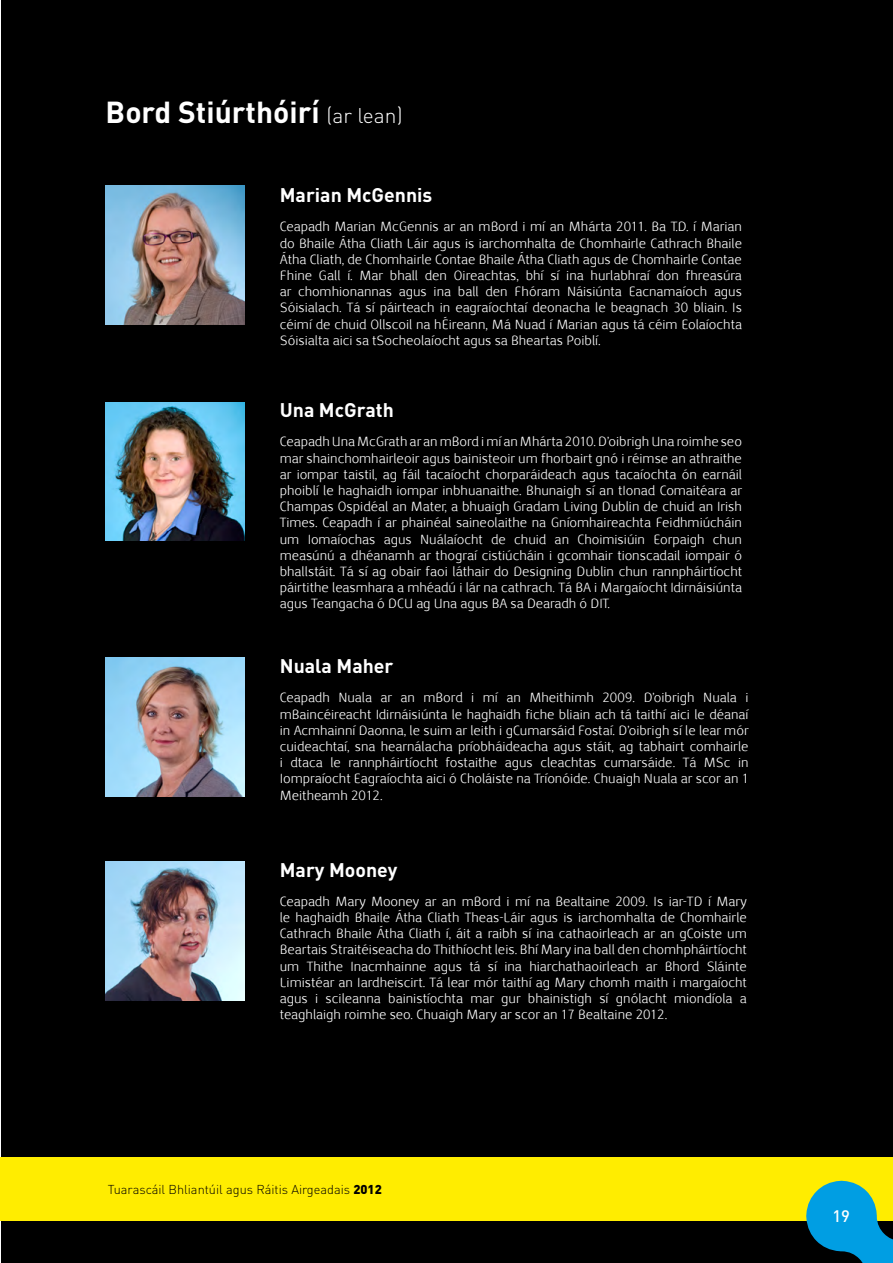
<style>
.page{position:relative;width:893px;height:1263px;background:#fff}
.page>*{position:absolute;margin:0;border:0;box-sizing:border-box;transform-origin:0 0}
.t1{font:700 30px "DIN";color:#fff}
.t2{font:700 19.5px "DIN";color:#fff}
.t3{font:500 16.5px "DIN";color:#fff}
.t4{font:13.5px/16.2px "Nexus Sans";color:#fff;text-align:justify}
.t5{font:300 12.75px "DIN";color:#000}
.s1{font-weight:300;font-size:21px}
.s2{font-weight:900}
</style>
<div class="page">
<div style="left:1px;top:0;width:892px;height:1263px;background:#000"></div>
<div style="left:0;top:1157px;width:893px;height:63px;background:#ffed00"></div>
<svg style="left:806px;top:1181px;width:87px;height:82px"></svg>
<img style="left:106px;top:402px;width:138px;height:139px">
<img style="left:106px;top:185px;width:138px;height:139px">
<img style="left:106px;top:657px;width:138px;height:139px">
<img style="left:106px;top:862px;width:138px;height:139px">
<h1 class="t1" style="left:106px;top:93px;width:299px">Bord Stiúrthóirí <span class="s1">(ar lean)</span></h1>
<h2 class="t2" style="left:280px;top:183px;width:154px">Marian McGennis</h2>
<p class="t4" style="left:280px;top:219px;width:464px">Ceapadh Marian McGennis ar an mBord i mí an Mhárta 2011. Ba T.D. í Marian do Bhaile Átha Cliath Láir agus is iarchomhalta de Chomhairle Cathrach Bhaile Átha Cliath, de Chomhairle Contae Bhaile Átha Cliath agus de Chomhairle Contae Fhine Gall í. Mar bhall den Oireachtas, bhí sí ina hurlabhraí don fhreasúra ar chomhionannas agus ina ball den Fhóram Náisiúnta Eacnamaíoch agus Sóisialach. Tá sí páirteach in eagraíochtaí deonacha le beagnach 30 bliain. Is céimí de chuid Ollscoil na hÉireann, Má Nuad í Marian agus tá céim Eolaíochta Sóisialta aici sa tSocheolaíocht agus sa Bheartas Poiblí.</p>
<h2 class="t2" style="left:280px;top:398px;width:115px">Una McGrath</h2>
<p class="t4" style="left:280px;top:434px;width:464px">Ceapadh Una McGrath ar an mBord i mí an Mhárta 2010. D’oibrigh Una roimhe seo mar shainchomhairleoir agus bainisteoir um fhorbairt gnó i réimse an athraithe ar iompar taistil, ag fáil tacaíocht chorparáideach agus tacaíochta ón earnáil phoiblí le haghaidh iompar inbhuanaithe. Bhunaigh sí an tIonad Comaitéara ar Champas Ospidéal an Mater, a bhuaigh Gradam Living Dublin de chuid an Irish Times. Ceapadh í ar phainéal saineolaithe na Gníomhaireachta Feidhmiúcháin um Iomaíochas agus Nuálaíocht de chuid an Choimisiúin Eorpaigh chun measúnú a dhéanamh ar thograí cistiúcháin i gcomhair tionscadail iompair ó bhallstáit. Tá sí ag obair faoi láthair do Designing Dublin chun rannpháirtíocht páirtithe leasmhara a mhéadú i lár na cathrach. Tá BA i Margaíocht Idirnáisiúnta agus Teangacha ó DCU ag Una agus BA sa Dearadh ó DIT.</p>
<h2 class="t2" style="left:280px;top:654px;width:115px">Nuala Maher</h2>
<p class="t4" style="left:280px;top:690px;width:470px">Ceapadh Nuala ar an mBord i mí an Mheithimh 2009. D’oibrigh Nuala i mBaincéireacht Idirnáisiúnta le haghaidh fiche bliain ach tá taithí aici le déanaí in Acmhainní Daonna, le suim ar leith i gCumarsáid Fostaí. D’oibrigh sí le lear mór cuideachtaí, sna hearnálacha príobháideacha agus stáit, ag tabhairt comhairle i dtaca le rannpháirtíocht fostaithe agus cleachtas cumarsáide. Tá MSc in Iompraíocht Eagraíochta aici ó Choláiste na Tríonóide. Chuaigh Nuala ar scor an 1<br>Meitheamh 2012.</p>
<h2 class="t2" style="left:280px;top:857px;width:119px">Mary Mooney</h2>
<p class="t4" style="left:280px;top:893px;width:469px">Ceapadh Mary Mooney ar an mBord i mí na Bealtaine 2009. Is iar-TD í Mary le haghaidh Bhaile Átha Cliath Theas-Láir agus is iarchomhalta de Chomhairle Cathrach Bhaile Átha Cliath í, áit a raibh sí ina cathaoirleach ar an gCoiste um Beartais Straitéiseacha do Thithíocht leis. Bhí Mary ina ball den chomhpháirtíocht um Thithe Inacmhainne agus tá sí ina hiarchathaoirleach ar Bhord Sláinte Limistéar an Iardheiscirt. Tá lear mór taithí ag Mary chomh maith i margaíocht agus i scileanna bainistíochta mar gur bhainistigh sí gnólacht miondíola a teaghlaigh roimhe seo. Chuaigh Mary ar scor an 17 Bealtaine 2012.</p>
<p class="t5" style="left:108px;top:1182px;width:276px">Tuarascáil Bhliantúil agus Ráitis Airgeadais <span class="s2">2012</span></p>
<p class="t3" style="left:832px;top:1205px;width:19px">19</p>
</div>
